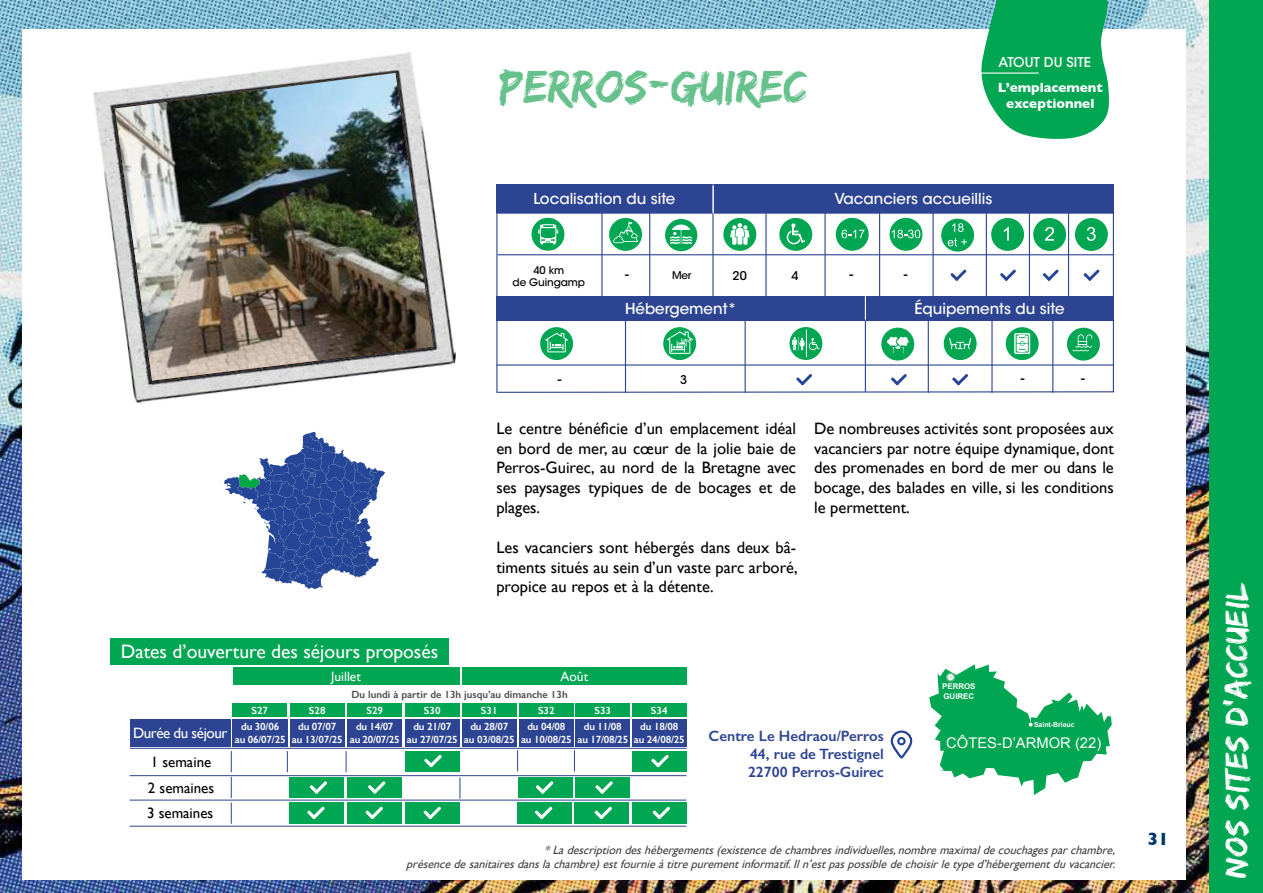
<style>
.page{position:relative;width:1263px;height:893px;background:#fff}
.page>*{position:absolute;margin:0;border:0;box-sizing:border-box;transform-origin:0 0}
.t1{font:48px "Edo SZ";color:#67c18c}
.t2{font:33px "Edo SZ";letter-spacing:.02em;color:#fff}
.t3{font:19.5px "Gill Sans";color:#fff}
.t4{font:700 18px "Gill Sans";color:#00366c}
.t5{font:16.5px/19.8px "Gill Sans";color:#000;text-align:justify}
.t6{font:500 15px "ITC Avant Garde Std";color:#fff}
.t7{font:600 15px/18px "Gill Sans";color:#2d4492;text-align:justify}
.t8{font:15px/25.8px "Gill Sans";color:#000}
.t9{font:15px "Gill Sans";letter-spacing:-.03em;color:#fff}
.t10{font:14.7px "Arial";color:#fff}
.t11{font:700 13.5px/16.2px "Gill Sans";color:#fff;text-align:center}
.t12{font:500 13.5px "ITC Avant Garde Std";color:#fff}
.t13{font:13.5px "Gill Sans";color:#fff}
.t14{font:500 13.5px "ITC Avant Garde Std";color:#000}
.t15{font:italic 12px/14.4px "Gill Sans";color:#414042;text-align:right}
.t16{font:500 12px "ITC Avant Garde Std";color:#000}
.t17{font:600 10.5px/12.6px "Gill Sans";letter-spacing:-.02em;color:#fff;text-align:center}
.t18{font:600 10.5px "Gill Sans";color:#4d4d4f}
.t19{font:500 10.5px/12.6px "ITC Avant Garde Std";letter-spacing:-.01em;color:#000;text-align:center}
.t20{font:700 7.95px/9.4px "Arial";color:#fff}
.t21{font:700 6.9px "Arial";color:#fff}
</style>
<div class="page">
<img style="left:0;top:0;width:1209px;height:893px">
<div style="left:1209px;top:0;width:54px;height:893px;background:#00a651"></div>
<div style="left:22px;top:29px;width:1163px;height:850px;background:#fff"></div>
<svg style="left:220px;top:434px;width:165px;height:155px"></svg>
<svg style="left:929px;top:664px;width:183px;height:131px"></svg>
<svg style="left:977px;top:0;width:137px;height:139px"></svg>
<hr style="left:976px;top:73px;width:63px;height:1px;background:#fff">
<hr style="left:130px;top:826px;width:556px;height:1px;background:#2d4492">
<div style="left:110px;top:638px;width:339px;height:27px;background:#00a651"></div>
<div style="left:130px;top:719px;width:100px;height:27px;background:#2d4492"></div>
<div style="left:233px;top:719px;width:55px;height:27px;background:#2d4492"></div>
<div style="left:233px;top:668px;width:226px;height:17px;background:#00a651"></div>
<div style="left:233px;top:703px;width:54px;height:14px;background:#00a651"></div>
<div style="left:290px;top:703px;width:54px;height:14px;background:#00a651"></div>
<div style="left:348px;top:703px;width:54px;height:14px;background:#00a651"></div>
<div style="left:405px;top:703px;width:54px;height:14px;background:#00a651"></div>
<div style="left:462px;top:703px;width:54px;height:14px;background:#00a651"></div>
<div style="left:519px;top:703px;width:54px;height:14px;background:#00a651"></div>
<div style="left:576px;top:703px;width:54px;height:14px;background:#00a651"></div>
<div style="left:632px;top:703px;width:54px;height:14px;background:#00a651"></div>
<div style="left:462px;top:668px;width:224px;height:17px;background:#00a651"></div>
<div style="left:462px;top:719px;width:54px;height:27px;background:#2d4492"></div>
<div style="left:290px;top:719px;width:54px;height:27px;background:#2d4492"></div>
<div style="left:519px;top:719px;width:54px;height:27px;background:#2d4492"></div>
<div style="left:348px;top:719px;width:54px;height:27px;background:#2d4492"></div>
<div style="left:576px;top:719px;width:54px;height:27px;background:#2d4492"></div>
<div style="left:632px;top:719px;width:54px;height:27px;background:#2d4492"></div>
<div style="left:405px;top:719px;width:54px;height:27px;background:#2d4492"></div>
<div style="left:518px;top:777px;width:54px;height:21px;background:#00a651"></div>
<div style="left:517px;top:802px;width:55px;height:22px;background:#00a651"></div>
<div style="left:574px;top:802px;width:54px;height:22px;background:#00a651"></div>
<div style="left:632px;top:802px;width:54px;height:22px;background:#00a651"></div>
<div style="left:405px;top:751px;width:54px;height:21px;background:#00a651"></div>
<div style="left:632px;top:751px;width:54px;height:21px;background:#00a651"></div>
<div style="left:575px;top:777px;width:54px;height:21px;background:#00a651"></div>
<div style="left:289px;top:777px;width:55px;height:21px;background:#00a651"></div>
<div style="left:348px;top:777px;width:54px;height:21px;background:#00a651"></div>
<div style="left:289px;top:803px;width:55px;height:21px;background:#00a651"></div>
<div style="left:348px;top:803px;width:54px;height:21px;background:#00a651"></div>
<div style="left:406px;top:803px;width:54px;height:21px;background:#00a651"></div>
<hr style="left:130px;top:775px;width:556px;height:1px;background:#2d4492">
<hr style="left:130px;top:748px;width:556px;height:1px;background:#2d4492">
<hr style="left:130px;top:800px;width:556px;height:1px;background:#2d4492">
<svg style="left:287px;top:751px;width:1px;height:21px"></svg>
<svg style="left:346px;top:751px;width:1px;height:21px"></svg>
<svg style="left:460px;top:777px;width:1px;height:22px"></svg>
<svg style="left:517px;top:750px;width:1px;height:21px"></svg>
<svg style="left:574px;top:750px;width:1px;height:21px"></svg>
<svg style="left:231px;top:751px;width:1px;height:73px"></svg>
<svg style="left:424px;top:755px;width:18px;height:12px"></svg>
<svg style="left:651px;top:755px;width:18px;height:12px"></svg>
<svg style="left:535px;top:807px;width:17px;height:12px"></svg>
<svg style="left:307px;top:807px;width:18px;height:12px"></svg>
<svg style="left:365px;top:807px;width:18px;height:12px"></svg>
<svg style="left:423px;top:807px;width:18px;height:12px"></svg>
<svg style="left:536px;top:781px;width:17px;height:13px"></svg>
<svg style="left:594px;top:807px;width:18px;height:12px"></svg>
<svg style="left:652px;top:807px;width:18px;height:12px"></svg>
<svg style="left:595px;top:781px;width:18px;height:13px"></svg>
<svg style="left:310px;top:781px;width:17px;height:13px"></svg>
<svg style="left:368px;top:781px;width:18px;height:13px"></svg>
<svg style="left:890px;top:730px;width:23px;height:29px"></svg>
<div style="left:897px;top:737px;width:9px;height:8px;border:2px solid #264497;border-radius:50%"></div>
<svg style="left:496px;top:184px;width:618px;height:209px"></svg>
<img style="left:11px;top:0;width:395px;height:10px">
<img style="left:63px;top:21px;width:422px;height:413px">
<img style="left:115px;top:73px;width:318px;height:308px">
<div style="left:659px;top:216px;width:45px;height:38px;background:#fff"></div>
<div style="left:665px;top:219px;width:32px;height:32px;background:#00a651;border-radius:50%"></div>
<svg style="left:670px;top:225px;width:22px;height:19px"></svg>
<h1 class="t1" style="left:500px;top:59px;width:309px">PERROS-GUIREC</h1>
<p class="t12" style="left:998px;top:53px;width:94px">ATOUT DU SITE</p>
<p class="t11" style="left:998px;top:79px;width:106px">L’emplacement exceptionnel</p>
<p class="t6" style="left:533px;top:189px;width:143px">Localisation du site</p>
<p class="t6" style="left:835px;top:189px;width:159px">Vacanciers accueillis</p>
<p class="t19" style="left:513px;top:264px;width:74px">40 km<br>de Guingamp</p>
<p class="t14" style="left:625px;top:266px;width:5px">-</p>
<p class="t19" style="left:672px;top:269px;width:21px">Mer</p>
<p class="t14" style="left:850px;top:266px;width:5px">-</p>
<p class="t14" style="left:904px;top:266px;width:5px">-</p>
<p class="t16" style="left:733px;top:268px;width:16px">20</p>
<p class="t16" style="left:791px;top:268px;width:9px">4</p>
<p class="t6" style="left:625px;top:299px;width:113px">Hébergement*</p>
<p class="t6" style="left:914px;top:299px;width:151px">Équipements du site</p>
<p class="t14" style="left:558px;top:371px;width:5px">-</p>
<p class="t16" style="left:680px;top:372px;width:9px">3</p>
<p class="t14" style="left:1021px;top:370px;width:5px">-</p>
<p class="t14" style="left:1081px;top:370px;width:5px">-</p>
<p class="t5" style="left:496px;top:418px;width:301px">Le centre bénéficie d’un emplacement idéal en bord de mer, au cœur de la jolie baie de Perros-Guirec, au nord de la Bretagne avec ses paysages typiques de de bocages et de plages.</p>
<p class="t5" style="left:496px;top:537px;width:303px">Les vacanciers sont hébergés dans deux bâ&shy;timents situés au sein d’un vaste parc arboré, propice au repos et à la détente.</p>
<p class="t5" style="left:814px;top:418px;width:301px">De nombreuses activités sont proposées aux vacanciers par notre équipe dynamique, dont des promenades en bord de mer ou dans le bocage, des balades en ville, si les conditions le permettent.</p>
<p class="t3" style="left:121px;top:640px;width:319px">Dates d’ouverture des séjours proposés</p>
<p class="t13" style="left:560px;top:668px;width:29px">Août</p>
<p class="t13" style="left:331px;top:668px;width:31px">Juillet</p>
<p class="t18" style="left:351px;top:688px;width:218px">Du lundi à partir de 13h jusqu’au dimanche 13h</p>
<p class="t17" style="left:251px;top:704px;width:18px">S27</p>
<p class="t17" style="left:309px;top:704px;width:18px">S28</p>
<p class="t17" style="left:366px;top:704px;width:18px">S29</p>
<p class="t17" style="left:424px;top:704px;width:18px">S30</p>
<p class="t17" style="left:481px;top:704px;width:18px">S31</p>
<p class="t17" style="left:538px;top:704px;width:18px">S32</p>
<p class="t17" style="left:594px;top:704px;width:18px">S33</p>
<p class="t17" style="left:651px;top:704px;width:18px">S34</p>
<p class="t20" style="left:942px;top:682px;width:35px">PERROS<br>GUIREC</p>
<p class="t17" style="left:235px;top:720px;width:52px">du 30/06 au 06/07/25</p>
<p class="t17" style="left:292px;top:720px;width:52px">du 07/07 au 13/07/25</p>
<p class="t17" style="left:521px;top:720px;width:52px">du 04/08 au 10/08/25</p>
<p class="t17" style="left:350px;top:720px;width:51px">du 14/07 au 20/07/25</p>
<p class="t17" style="left:577px;top:720px;width:52px">du 11/08 au 17/08/25</p>
<p class="t17" style="left:634px;top:720px;width:52px">du 18/08 au 24/08/25</p>
<p class="t17" style="left:407px;top:720px;width:52px">du 21/07 au 27/07/25</p>
<p class="t7" style="left:748px;top:727px;width:137px;text-indent:-39px">Centre Le Hedraou/Perros 44, rue de Trestignel 22700 Perros-Guirec</p>
<p class="t17" style="left:464px;top:720px;width:52px">du 28/07 au 03/08/25</p>
<p class="t9" style="left:133px;top:724px;width:96px">Durée du séjour</p>
<p class="t8" style="left:147px;top:749px;width:69px">1 semaine<br>2 semaines<br>3 semaines</p>
<p class="t21" style="left:1034px;top:720px;width:42px">Saint-Brieuc</p>
<p class="t10" style="left:946px;top:733px;width:156px">CÔTES-D’ARMOR (22)</p>
<p class="t15" style="left:406px;top:842px;width:714px">*Ladescriptiondeshébergements(existencedechambresindividuelles,nombremaximaldecouchagesparchambre, présencedesanitairesdanslachambre)estfournieàtitrepurementinformatif.Iln’estpaspossibledechoisirletyped’hébergementduvacancier.</p>
<p class="t4" style="left:1147px;top:824px;width:23px">31</p>
<h2 class="t2" style="left:1217px;top:878px;width:297px;rotate:-90deg">NOS SITES D’ACCUEIL</h2>
</div>
